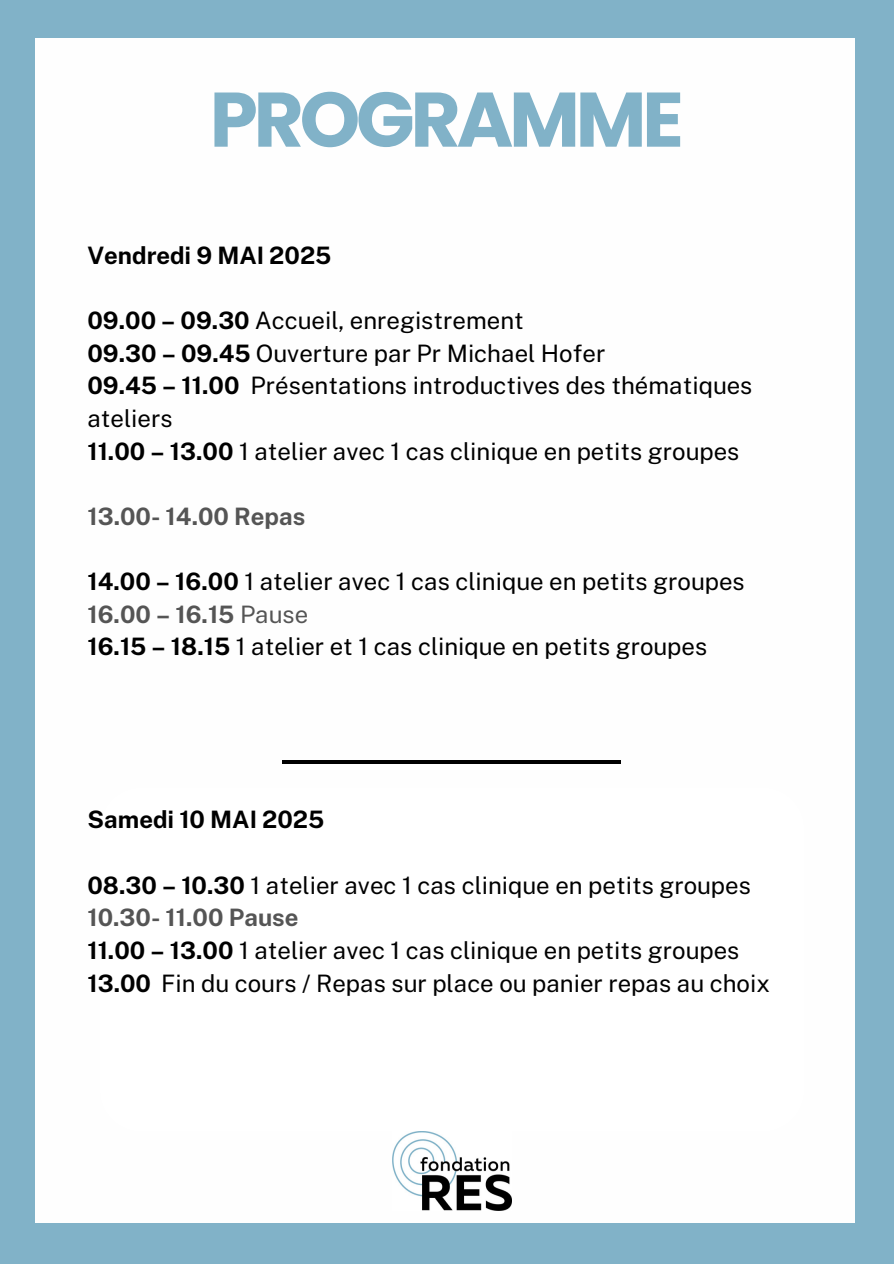
<style>
.page{position:relative;width:894px;height:1264px;background:#fff}
.page>*{position:absolute;margin:0;border:0;box-sizing:border-box;transform-origin:0 0}
.t1{font:700 77.1px "Poppins";letter-spacing:-.055em;color:#81b2c8}
.t2{font:24px/32.7px "Public Sans";color:#000}
.t3{font:700 24px "Public Sans";color:#555}
.t4{font:700 24px "Public Sans";color:#000}
.s1{font-weight:700}
.s2{font-weight:400}
</style>
<div class="page">
<div style="left:0;top:0;width:893px;height:1263px;background:#81b2c8"></div>
<div style="left:35px;top:39px;width:819px;height:1183px;background:#fefefe"></div>
<img style="left:392px;top:1131px;width:119px;height:79px">
<hr style="left:282px;top:760px;width:338px;height:4px;background:#000">
<p class="t1" style="left:210px;top:66px;width:475px">PROGRAMME</p>
<h1 class="t4" style="left:87px;top:241px;width:245px">Vendredi 9 MAI 2025</h1>
<h2 class="t2" style="left:87px;top:304px;width:438px"><span class="s1">09.00 – 09.30</span> Accueil, enregistrement</h2>
<p class="t2" style="left:87px;top:336px;width:519px"><span class="s1">09.30 – 09.45</span> Ouverture par Pr Michael Hofer</p>
<p class="t2" style="left:87px;top:369px;width:666px"><span class="s1">09.45 – 11.00</span> Présentations introductives des thématiques ateliers</p>
<p class="t2" style="left:87px;top:434px;width:653px"><span class="s1">11.00 – 13.00</span> 1 atelier avec 1 cas clinique en petits groupes</p>
<p class="t3" style="left:87px;top:502px;width:219px">13.00- 14.00 Repas</p>
<h2 class="t2" style="left:87px;top:565px;width:658px"><span class="s1">14.00 – 16.00</span> 1 atelier avec 1 cas clinique en petits groupes</h2>
<p class="t3" style="left:87px;top:600px;width:222px">16.00 – 16.15 <span class="s2">Pause</span></p>
<p class="t2" style="left:87px;top:630px;width:621px"><span class="s1">16.15 – 18.15</span> 1 atelier et 1 cas clinique en petits groupes</p>
<p class="t4" style="left:87px;top:805px;width:238px">Samedi 10 MAI 2025</p>
<h2 class="t2" style="left:87px;top:868px;width:665px"><span class="s1">08.30 – 10.30</span> 1 atelier avec 1 cas clinique en petits groupes</h2>
<p class="t3" style="left:87px;top:903px;width:212px">10.30- 11.00 Pause</p>
<p class="t2" style="left:87px;top:933px;width:653px"><span class="s1">11.00 – 13.00</span> 1 atelier avec 1 cas clinique en petits groupes</p>
<p class="t2" style="left:87px;top:966px;width:683px"><span class="s1">13.00</span> Fin du cours / Repas sur place ou panier repas au choix</p>
</div>
